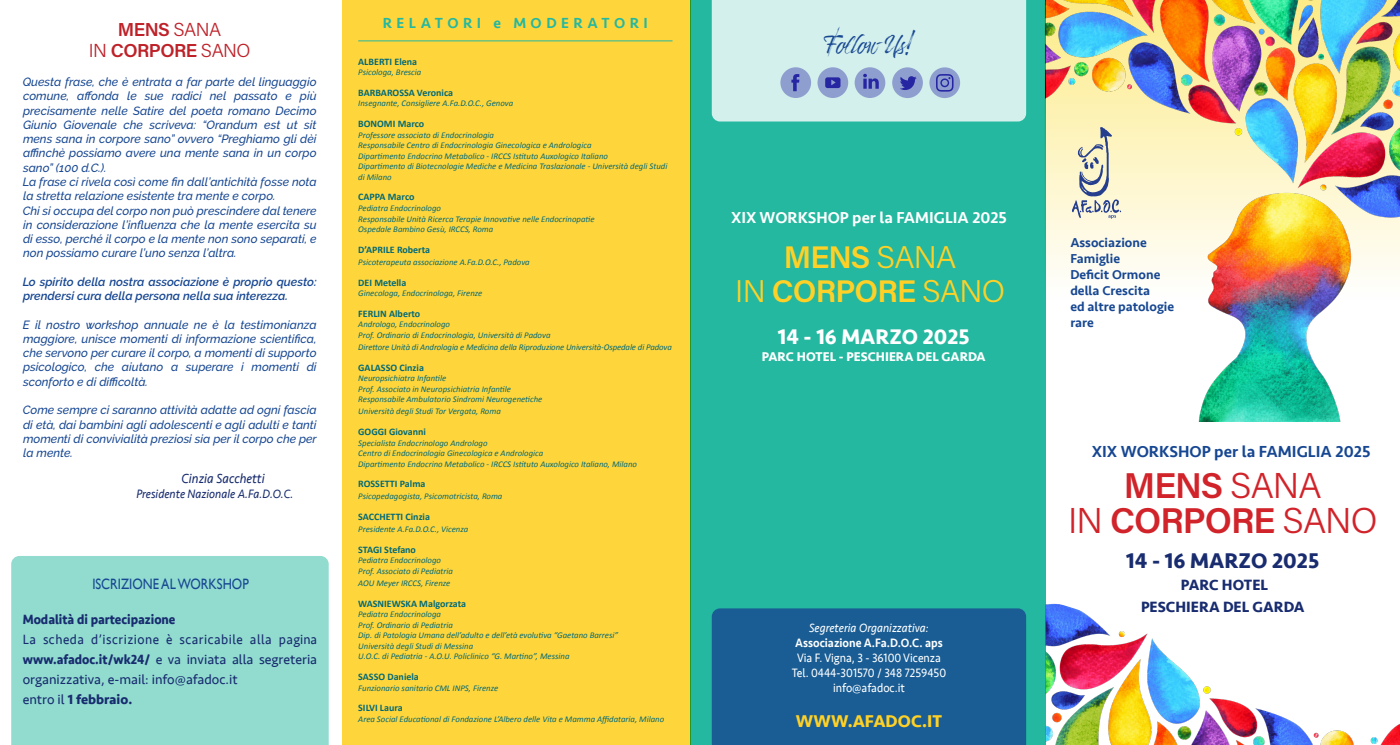
<style>
.page{position:relative;width:1400px;height:745px;background:#fff}
.page>*{position:absolute;margin:0;border:0;box-sizing:border-box;transform-origin:0 0}
.t1{font:35.88px "Acumin Variable Concept";letter-spacing:-.03em;color:#d1232a}
.t2{font:31.25px "Acumin Variable Concept";letter-spacing:-.03em;color:#ffd126}
.t3{font:22.5px "Timberline";color:#174792}
.t4{font:700 21.88px "Seravek";color:#182c6f}
.t5{font:700 21.75px "Seravek";color:#fff}
.t6{font:18.75px "Acumin Variable Concept";letter-spacing:-.03em;color:#be2128}
.t7{font:700 17.5px "Seravek";color:#ffd126}
.t8{font:500 16.38px "Seravek";color:#174792}
.t9{font:500 16.25px "Seravek";color:#fff}
.t10{font:700 15.25px "Seravek";color:#182c6f}
.t11{font:15px "Gill Sans";color:#174792;scale:.84 1}
.t12{font:500 15px "Seravek";letter-spacing:.3em;color:#24b8a0}
.t13{font:13.75px/20px "Seravek";color:#182c6f;text-align:justify;scale:.95 1}
.t14{font:700 13.75px "Seravek";color:#182c6f;scale:.92 1}
.t15{font:700 13.75px "Seravek";color:#182c6f}
.t16{font:italic 13.75px "Seravek";color:#182c6f;scale:.92 1}
.t17{font:500 13.25px "Seravek";color:#174792}
.t18{font:700 13px "Seravek";color:#fff}
.t19{font:12.5px "Seravek";color:#fff;scale:.92 1}
.t20{font:italic 12.5px "Seravek";color:#182c6f;scale:.92 1}
.t21{font:500 12.5px "Seravek";color:#fff;scale:.92 1}
.t22{font:italic 12.5px "Seravek";color:#fff;scale:.92 1}
.t23{font:italic 500 11.88px/14.2px "Raleway";color:#174792;text-align:justify}
.t24{font:italic 600 11.88px/14.2px "Raleway";color:#174792}
.t25{font:700 10px "Calibri";color:#006977}
.t26{font:italic 8.75px/10.5px "Calibri";color:#006977}
.s1{font-weight:700}
.s2{font-weight:400}
</style>
<div class="page">
<div style="left:11px;top:556px;width:318px;height:188px;background:#91dbcf"></div>
<img style="left:1045px;top:0;width:355px;height:421px">
<img style="left:1045px;top:599px;width:355px;height:145px">
<div style="left:690px;top:0;width:355px;height:744px;background:#24b8a0"></div>
<div style="left:342px;top:0;width:348px;height:744px;background:#ffd53c"></div>
<hr style="left:358px;top:41px;width:314px;height:1px;background:#24b8a0">
<div style="left:712px;top:608px;width:314px;height:136px;background:#195d94"></div>
<svg style="left:712px;top:0;width:314px;height:121px;background:#cae6e8"></svg>
<svg style="left:1072px;top:127px;width:49px;height:92px;background:#d3d2bf"></svg>
<p class="t6" style="left:118px;top:17px;width:105px">MENS SANA</p>
<p class="t6" style="left:89px;top:37px;width:163px">IN CORPORE SANO</p>
<p class="t23" style="left:23px;top:75px;width:295px">Questa frase, che è entrata a far parte del linguaggio comune, affonda le sue radici nel passato e più precisamente nelle Satire del poeta romano Decimo Giunio Giovenale che scriveva: “Orandum est ut sit mens sana in corpore sano” ovvero “Preghiamo gli dèi affinchè possiamo avere una mente sana in un corpo sano” (100 d.C.).</p>
<p class="t23" style="left:23px;top:174px;width:295px">La frase ci rivela così come fin dall’antichità fosse nota la stretta relazione esistente tra mente e corpo.</p>
<p class="t23" style="left:23px;top:203px;width:295px">Chi si occupa del corpo non può prescindere dal tenere in considerazione l’influenza che la mente esercita su di esso, perché il corpo e la mente non sono separati, e non possiamo curare l’uno senza l’altra.</p>
<p class="t24" style="left:23px;top:274px;width:295px">Lo spirito della nostra associazione è proprio questo: prendersi cura della persona nella sua interezza.</p>
<p class="t23" style="left:23px;top:317px;width:295px">E il nostro workshop annuale ne è la testimonianza maggiore, unisce momenti di informazione scientifica, che servono per curare il corpo, a momenti di supporto psicologico, che aiutano a superare i momenti di sconforto e di difficoltà.</p>
<p class="t23" style="left:23px;top:402px;width:296px">Come sempre ci saranno attività adatte ad ogni fascia di età, dai bambini agli adolescenti e agli adulti e tanti momenti di convivialità preziosi sia per il corpo che per la mente.</p>
<p class="t16" style="left:181px;top:467px;width:92px">Cinzia Sacchetti</p>
<p class="t20" style="left:136px;top:483px;width:172px">Presidente Nazionale A.Fa.D.O.C.</p>
<p class="t11" style="left:92px;top:574px;width:188px">ISCRIZIONE AL WORKSHOP</p>
<p class="t14" style="left:23px;top:607px;width:168px">Modalità di partecipazione</p>
<p class="t13" style="left:23px;top:628px;width:311px">La scheda d’iscrizione è scaricabile alla pagina <span class="s1">www.afadoc.it/wk24/</span> e va inviata alla segreteria organizzativa, e-mail: info@afadoc.it</p>
<p class="t15" style="left:23px;top:687px;width:111px"><span class="s2">entro il</span> 1 febbraio.</p>
<p class="t12" style="left:383px;top:14px;width:267px">RELATORI e MODERATORI</p>
<p class="t25" style="left:358px;top:55px;width:60px">ALBERTI Elena</p>
<p class="t26" style="left:358px;top:66px;width:65px">Psicologa, Brescia</p>
<p class="t25" style="left:358px;top:86px;width:96px">BARBAROSSA Veronica</p>
<p class="t26" style="left:358px;top:98px;width:157px">Insegnante, Consigliere A.Fa.D.O.C., Genova</p>
<p class="t25" style="left:358px;top:117px;width:67px">BONOMI Marco</p>
<p class="t26" style="left:358px;top:129px;width:137px">Professore associato di Endocrinologia</p>
<p class="t26" style="left:358px;top:139px;width:235px">Responsabile Centro di Endocrinologia Ginecologica e Andrologica</p>
<p class="t26" style="left:358px;top:150px;width:251px">Dipartimento Endocrino Metabolico - IRCCS Istituto Auxologico Italiano</p>
<p class="t26" style="left:358px;top:160px;width:311px">Dipartimento di Biotecnologie Mediche e Medicina Traslazionale - Università degli Studi di Milano</p>
<p class="t25" style="left:358px;top:191px;width:58px">CAPPA Marco</p>
<p class="t26" style="left:358px;top:202px;width:84px">Pediatra Endocrinologo</p>
<p class="t26" style="left:358px;top:213px;width:238px">Responsabile Unità Ricerca Terapie Innovative nelle Endocrinopatie</p>
<p class="t26" style="left:358px;top:223px;width:137px">Ospedale Bambino Gesù, IRCCS, Roma</p>
<p class="t25" style="left:358px;top:243px;width:73px">D’APRILE Roberta</p>
<p class="t26" style="left:358px;top:256px;width:173px">Psicoterapeuta associazione A.Fa.D.O.C., Padova</p>
<p class="t25" style="left:358px;top:276px;width:50px">DEI Metella</p>
<p class="t26" style="left:358px;top:287px;width:126px">Ginecologa, Endocrinologa, Firenze</p>
<p class="t25" style="left:358px;top:307px;width:64px">FERLIN Alberto</p>
<p class="t26" style="left:358px;top:318px;width:93px">Andrologo, Endocrinologo</p>
<p class="t26" style="left:358px;top:329px;width:194px">Prof. Ordinario di Endocrinologia, Università di Padova</p>
<p class="t26" style="left:358px;top:341px;width:315px">Direttore Unità di Andrologia e Medicina della Riproduzione Università-Ospedale di Padova</p>
<p class="t25" style="left:358px;top:361px;width:67px">GALASSO Cinzia</p>
<p class="t26" style="left:358px;top:372px;width:89px">Neuropsichiatra Infantile</p>
<p class="t26" style="left:358px;top:383px;width:154px">Prof. Associato in Neuropsichiatria Infantile</p>
<p class="t26" style="left:358px;top:393px;width:186px">Responsabile Ambulatorio Sindromi Neurogenetiche</p>
<p class="t26" style="left:358px;top:405px;width:144px">Università degli Studi Tor Vergata, Roma</p>
<p class="t25" style="left:358px;top:425px;width:69px">GOGGI Giovanni</p>
<p class="t26" style="left:358px;top:436px;width:131px">Specialista Endocrinologo Andrologo</p>
<p class="t26" style="left:358px;top:447px;width:186px">Centro di Endocrinologia Ginecologica e Andrologica</p>
<p class="t26" style="left:358px;top:457px;width:280px">Dipartimento Endocrino Metabolico - IRCCS Istituto Auxologico Italiano, Milano</p>
<p class="t25" style="left:358px;top:477px;width:69px">ROSSETTI Palma</p>
<p class="t26" style="left:358px;top:490px;width:146px">Psicopedagogista, Psicomotricista, Roma</p>
<p class="t25" style="left:358px;top:510px;width:73px">SACCHETTI Cinzia</p>
<p class="t26" style="left:358px;top:523px;width:111px">Presidente A.Fa.D.O.C., Vicenza</p>
<p class="t25" style="left:358px;top:543px;width:59px">STAGI Stefano</p>
<p class="t26" style="left:358px;top:554px;width:84px">Pediatra Endocrinologo</p>
<p class="t26" style="left:358px;top:565px;width:96px">Prof. Associato di Pediatria</p>
<p class="t26" style="left:358px;top:577px;width:94px">AOU Meyer IRCCS, Firenze</p>
<p class="t25" style="left:358px;top:596px;width:109px">WASNIEWSKA Malgorzata</p>
<p class="t26" style="left:358px;top:608px;width:84px">Pediatra Endocrinologa</p>
<p class="t26" style="left:358px;top:618px;width:96px">Prof. Ordinario di Pediatria</p>
<p class="t26" style="left:358px;top:629px;width:261px">Dip. di Patologia Umana dell’adulto e dell’età evolutiva “Gaetano Barresi”</p>
<p class="t26" style="left:358px;top:639px;width:116px">Università degli Studi di Messina</p>
<p class="t26" style="left:358px;top:650px;width:213px">U.O.C. di Pediatria - A.O.U. Policlinico “G. Martino”, Messina</p>
<p class="t25" style="left:358px;top:670px;width:62px">SASSO Daniela</p>
<p class="t26" style="left:358px;top:681px;width:141px">Funzionario sanitario CML INPS, Firenze</p>
<p class="t25" style="left:358px;top:701px;width:46px">SILVI Laura</p>
<p class="t26" style="left:358px;top:712px;width:307px">Area Social Educational di Fondazione L’Albero delle Vita e Mamma Affidataria, Milano</p>
<p class="t3" style="left:823px;top:32px;width:93px">Follow Us!</p>
<p class="t9" style="left:731px;top:207px;width:277px">XIX WORKSHOP per la FAMIGLIA 2025</p>
<p class="t2" style="left:784px;top:235px;width:174px">MENS SANA</p>
<p class="t2" style="left:735px;top:270px;width:271px">IN CORPORE SANO</p>
<p class="t5" style="left:778px;top:319px;width:193px">14 - 16 MARZO 2025</p>
<p class="t18" style="left:762px;top:346px;width:225px">PARC HOTEL - PESCHIERA DEL GARDA</p>
<p class="t22" style="left:809px;top:618px;width:131px">Segreteria Organizzativa:</p>
<p class="t21" style="left:795px;top:635px;width:162px">Associazione A.Fa.D.O.C. aps</p>
<p class="t19" style="left:797px;top:648px;width:158px">Via F. Vigna, 3 - 36100 Vicenza</p>
<p class="t19" style="left:792px;top:663px;width:169px">Tel. 0444-301570 / 348 7259450</p>
<p class="t19" style="left:833px;top:678px;width:80px">info@afadoc.it</p>
<p class="t7" style="left:796px;top:706px;width:147px">WWW.AFADOC.IT</p>
<p class="t17" style="left:1070px;top:234px;width:78px">Associazione</p>
<p class="t17" style="left:1070px;top:250px;width:51px">Famiglie</p>
<p class="t17" style="left:1070px;top:266px;width:92px">Deficit Ormone</p>
<p class="t17" style="left:1070px;top:282px;width:81px">della Crescita</p>
<p class="t17" style="left:1070px;top:298px;width:105px">ed altre patologie</p>
<p class="t17" style="left:1070px;top:314px;width:25px">rare</p>
<p class="t8" style="left:1091px;top:440px;width:280px">XIX WORKSHOP per la FAMIGLIA 2025</p>
<p class="t1" style="left:1124px;top:461px;width:199px">MENS SANA</p>
<p class="t1" style="left:1068px;top:495px;width:311px">IN CORPORE SANO</p>
<p class="t4" style="left:1126px;top:543px;width:195px">14 - 16 MARZO 2025</p>
<p class="t10" style="left:1181px;top:572px;width:89px">PARC HOTEL</p>
<p class="t10" style="left:1141px;top:594px;width:165px">PESCHIERA DEL GARDA</p>
</div>
